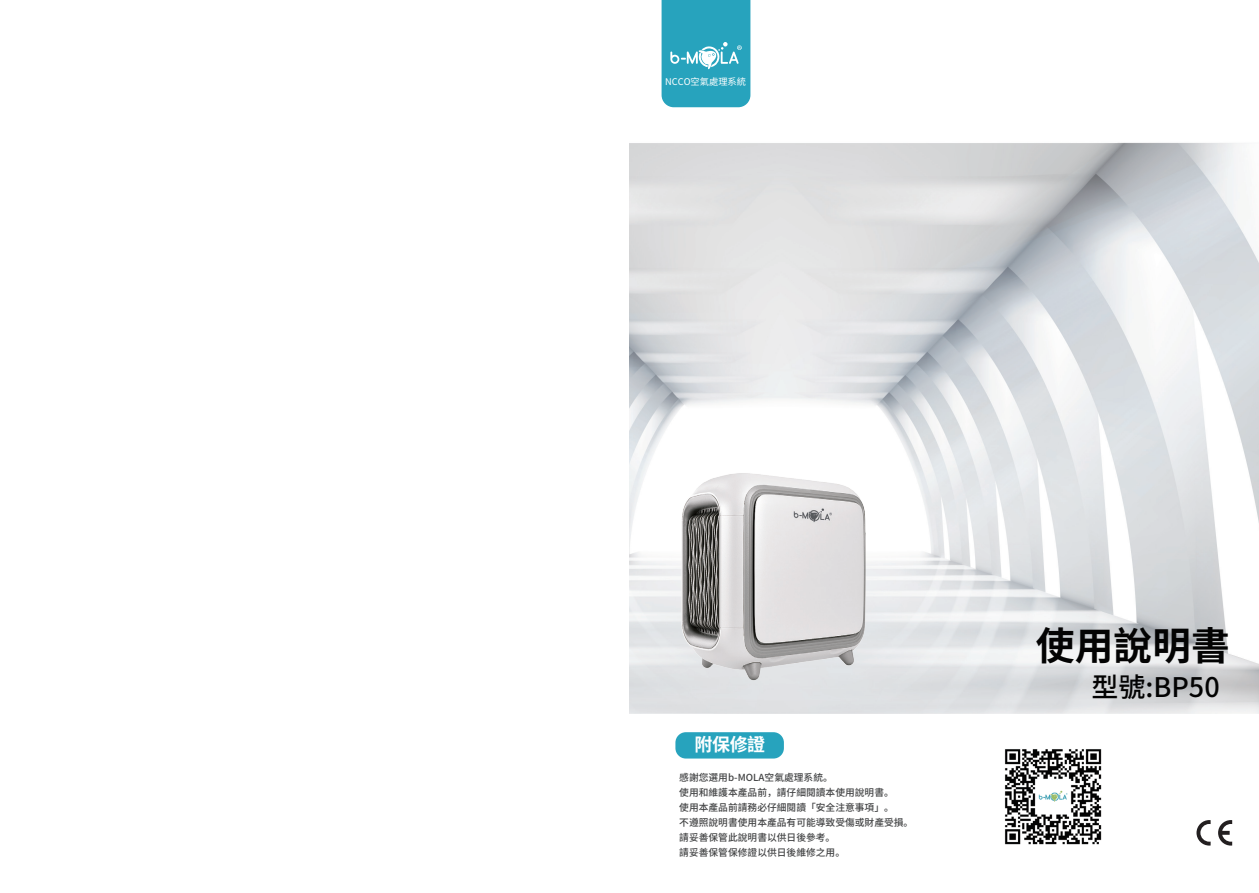
<style>
.page{position:relative;width:1259px;height:893px;background:#fff}
.page>*{position:absolute;margin:0;border:0;box-sizing:border-box;transform-origin:0 0}
.t1{font:700 38.85px "Source Han Sans CN";color:#030303}
.t2{font:500 27px "Source Han Sans CN";color:#030303}
.t3{font:700 18px "Source Han Sans CN";color:#fff}
.t4{font:500 9.75px/15px "Source Han Sans CN";color:#424344}
.t5{font:9.3px "Source Han Sans CN";color:#fff}
</style>
<div class="page">
<img style="left:629px;top:0;width:630px;height:846px">
<svg style="left:1196px;top:820px;width:14px;height:26px"></svg>
<svg style="left:1218px;top:820px;width:14px;height:26px"></svg>
<svg style="left:661px;top:0;width:89px;height:107px"></svg>
<div style="left:675px;top:732px;width:109px;height:26px;background:#27a3bd;border-radius:10px"></div>
<img style="left:1003px;top:747px;width:99px;height:99px">
<img style="left:639px;top:457px;width:252px;height:237px">
<p class="t5" style="left:665px;top:77px;width:82px">NCCO空氣處理系統</p>
<h3 class="t3" style="left:694px;top:735px;width:72px">附保修證</h3>
<p class="t4" style="left:679px;top:770px;width:235px">感謝您選用b-MOLA空氣處理系統。<br>使用和維護本產品前，請仔細閱讀本使用說明書。<br>使用本產品前請務必仔細閱讀「安全注意事項」。<br>不遵照說明書使用本產品有可能導致受傷或財產受損。請妥善保管此說明書以供日後參考。<br>請妥善保管保修證以供日後維修之用。</p>
<h1 class="t1" style="left:1036px;top:624px;width:195px">使用說明書</h1>
<h2 class="t2" style="left:1091px;top:672px;width:130px">型號:BP50</h2>
</div>
